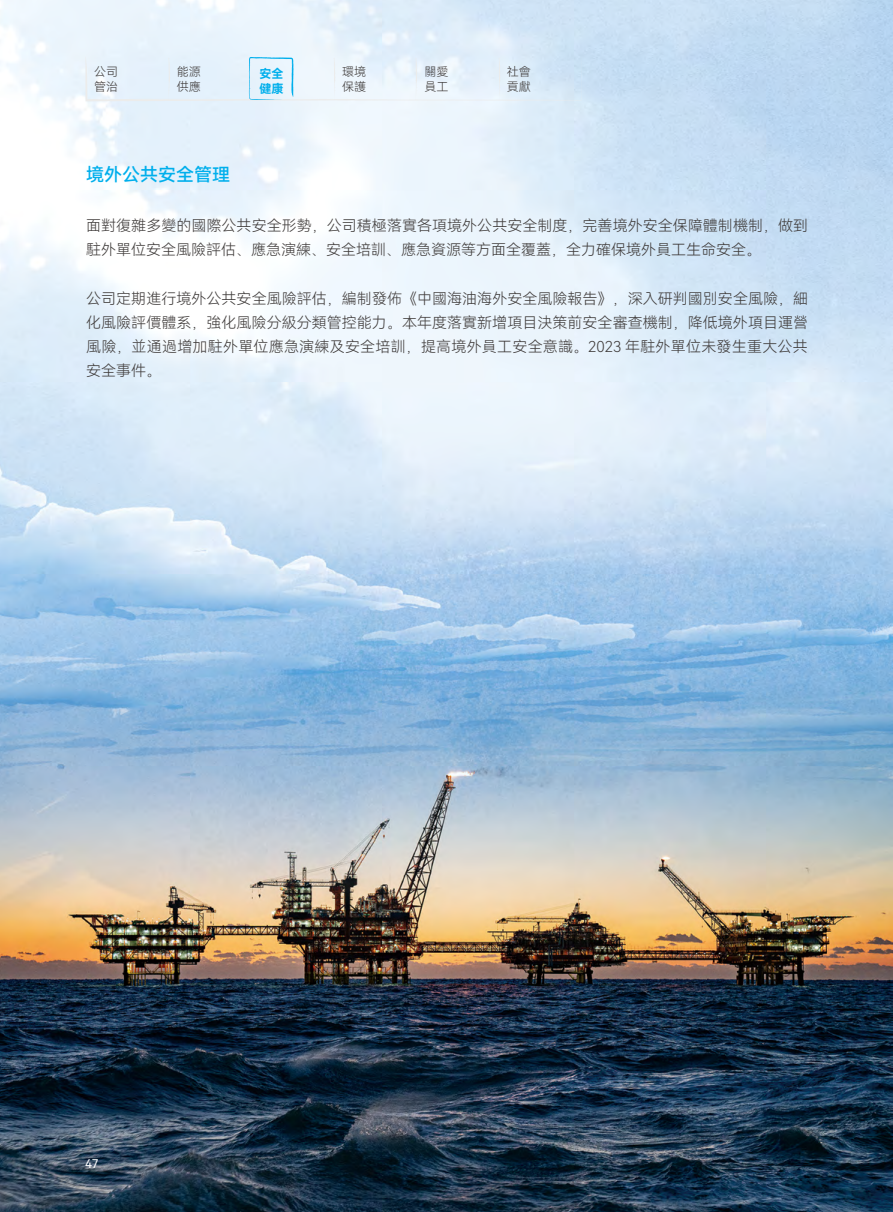
<style>
.page{position:relative;width:893px;height:1212px;background:#fff}
.page>*{position:absolute;margin:0;border:0;box-sizing:border-box;transform-origin:0 0}
.t1{font:18px "Harmony OS Sans SC Medium";color:#00afec}
.t2{font:15px/24px "Harmony OS Sans SC Light";letter-spacing:.005em;color:#3e3a39}
.t3{font:12px/14.4px "Harmony OS Sans SC Light";color:#3e3a39}
.t4{font:12px/14.4px "Harmony OS Sans SC Bold";color:#00afec}
.t5{font:12px "Harmony OS Sans SC";color:#fff}
</style>
<div class="page">
<img style="left:0;top:0;width:893px;height:1212px">
<svg style="left:85px;top:56px;width:497px;height:45px;background:#e4f0fa"></svg>
<p class="t3" style="left:94px;top:64px;width:25px">公司管治</p>
<p class="t4" style="left:260px;top:66px;width:25px">安全健康</p>
<p class="t3" style="left:342px;top:64px;width:25px">環境保護</p>
<p class="t3" style="left:425px;top:64px;width:25px">關愛員工</p>
<p class="t3" style="left:507px;top:64px;width:25px">社會貢獻</p>
<p class="t3" style="left:177px;top:64px;width:26px">能源供應</p>
<p class="t1" style="left:86px;top:162px;width:145px">境外公共安全管理</p>
<p class="t2" style="left:86px;top:213px;width:723px">面對復雜多變的國際公共安全形勢，公司積極落實各項境外公共安全制度，完善境外安全保障體制機制，做到駐外單位安全風險評估、應急演練、安全培訓、應急資源等方面全覆蓋，全力確保境外員工生命安全。</p>
<p class="t2" style="left:86px;top:286px;width:723px;text-align:justify">公司定期進行境外公共安全風險評估，編制發佈《中國海油海外安全風險報告》，深入研判國別安全風險，細化風險評價體系，強化風險分級分類管控能力。本年度落實新增項目決策前安全審查機制，降低境外項目運營風險，並通過增加駐外單位應急演練及安全培訓，提高境外員工安全意識。2023 年駐外單位未發生重大公共安全事件。</p>
<p class="t5" style="left:85px;top:1155px;width:15px">47</p>
</div>
